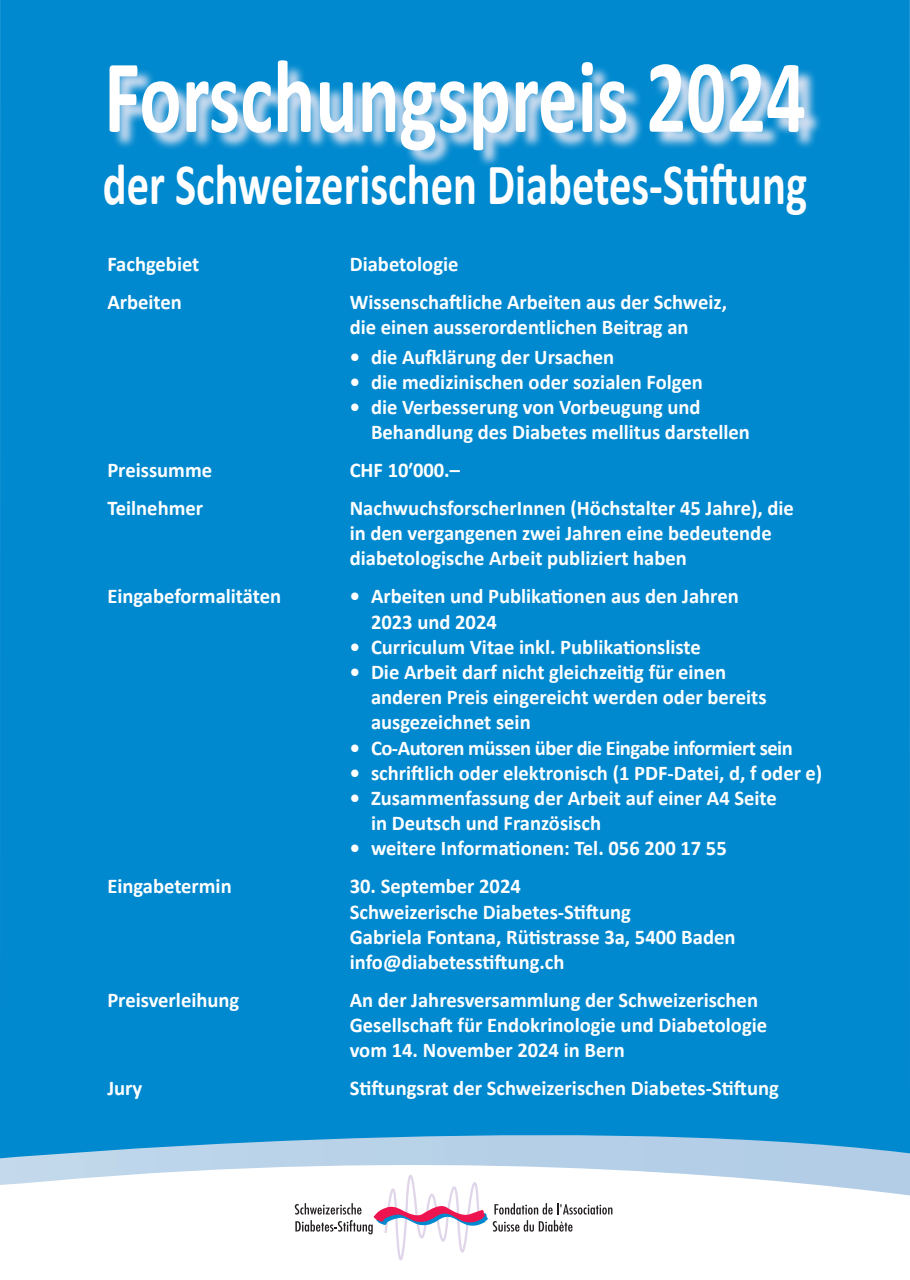
<style>
.page{position:relative;width:910px;height:1280px;background:#fff}
.page>*{position:absolute;margin:0;border:0;box-sizing:border-box;transform-origin:0 0}
.t1{font:700 105px "Calibri";color:#fff;scale:.75 1}
.t2{font:700 58.8px "Calibri";color:#fff;scale:.76 1}
.t3{font:700 21px/25.2px "Calibri";color:#fff}
.t4{font:700 21px "Calibri";letter-spacing:-.025em;color:#fff}
</style>
<div class="page">
<svg style="left:295px;top:1195px;width:317px;height:65px"></svg>
<svg style="left:0;top:1158px;width:910px;height:37px"></svg>
<div style="left:0;top:0;width:910px;height:1158px;background:#0089cf"></div>
<svg style="left:112px;top:63px;width:711px;height:106px;background:#369ed7"></svg>
<p class="t1" style="left:104px;top:23px;width:937px">Forschungspreis 2024</p>
<p class="t2" style="left:103px;top:143px;width:928px">der Schweizerischen Diabetes-Stiftung</p>
<p class="t3" style="left:107px;top:251px;width:94px">Fachgebiet</p>
<p class="t3" style="left:350px;top:251px;width:110px">Diabetologie</p>
<p class="t3" style="left:107px;top:289px;width:76px">Arbeiten</p>
<p class="t3" style="left:350px;top:289px;width:379px">Wissenschaftliche Arbeiten aus der Schweiz,</p>
<p class="t3" style="left:350px;top:314px;width:340px">die einen ausserordentlichen Beitrag an</p>
<p class="t3" style="left:350px;top:344px;width:266px">• die Aufklärung der Ursachen</p>
<p class="t3" style="left:350px;top:369px;width:355px">• die medizinischen oder sozialen Folgen</p>
<p class="t3" style="left:371px;top:394px;width:380px;text-indent:-21px">• die Verbesserung von Vorbeugung und<br>Behandlung des Diabetes mellitus darstellen</p>
<p class="t3" style="left:107px;top:457px;width:106px">Preissumme</p>
<p class="t3" style="left:350px;top:457px;width:112px">CHF 10′000.–</p>
<p class="t3" style="left:107px;top:495px;width:97px">Teilnehmer</p>
<p class="t3" style="left:350px;top:495px;width:446px">NachwuchsforscherInnen (Höchstalter 45 Jahre), die in den vergangenen zwei Jahren eine bedeutende diabetologische Arbeit publiziert haben</p>
<p class="t3" style="left:107px;top:583px;width:175px">Eingabeformalitäten</p>
<p class="t3" style="left:371px;top:583px;width:369px;text-indent:-21px">• Arbeiten und Publikationen aus den Jahren<br>2023 und 2024</p>
<p class="t3" style="left:350px;top:634px;width:353px">• Curriculum Vitae inkl. Publikationsliste</p>
<p class="t3" style="left:371px;top:659px;width:397px;text-indent:-21px">• Die Arbeit darf nicht gleichzeitig für einen anderen Preis eingereicht werden oder bereits ausgezeichnet sein</p>
<p class="t4" style="left:350px;top:733px;width:445px">• Co-Autoren müssen über die Eingabe informiert sein</p>
<p class="t3" style="left:350px;top:760px;width:474px">• schriftlich oder elektronisch (1 PDF-Datei, d, f oder e)</p>
<p class="t3" style="left:371px;top:785px;width:407px;text-indent:-21px">• Zusammenfassung der Arbeit auf einer A4 Seite in Deutsch und Französisch</p>
<p class="t3" style="left:350px;top:835px;width:379px">• weitere Informationen: Tel. 056 200 17 55</p>
<p class="t3" style="left:107px;top:873px;width:126px">Eingabetermin</p>
<p class="t3" style="left:350px;top:873px;width:173px">30. September 2024</p>
<p class="t3" style="left:350px;top:899px;width:283px">Schweizerische Diabetes-Stiftung</p>
<p class="t3" style="left:350px;top:924px;width:387px">Gabriela Fontana, Rütistrasse 3a, 5400 Baden</p>
<p class="t3" style="left:350px;top:949px;width:216px">info@diabetesstiftung.ch</p>
<p class="t3" style="left:107px;top:987px;width:133px">Preisverleihung</p>
<p class="t3" style="left:350px;top:987px;width:419px">An der Jahresversammlung der Schweizerischen<br>Gesellschaft für Endokrinologie und Diabetologie vom 14. November 2024 in Bern</p>
<p class="t3" style="left:107px;top:1075px;width:37px">Jury</p>
<p class="t3" style="left:350px;top:1075px;width:431px">Stiftungsrat der Schweizerischen Diabetes-Stiftung</p>
</div>
